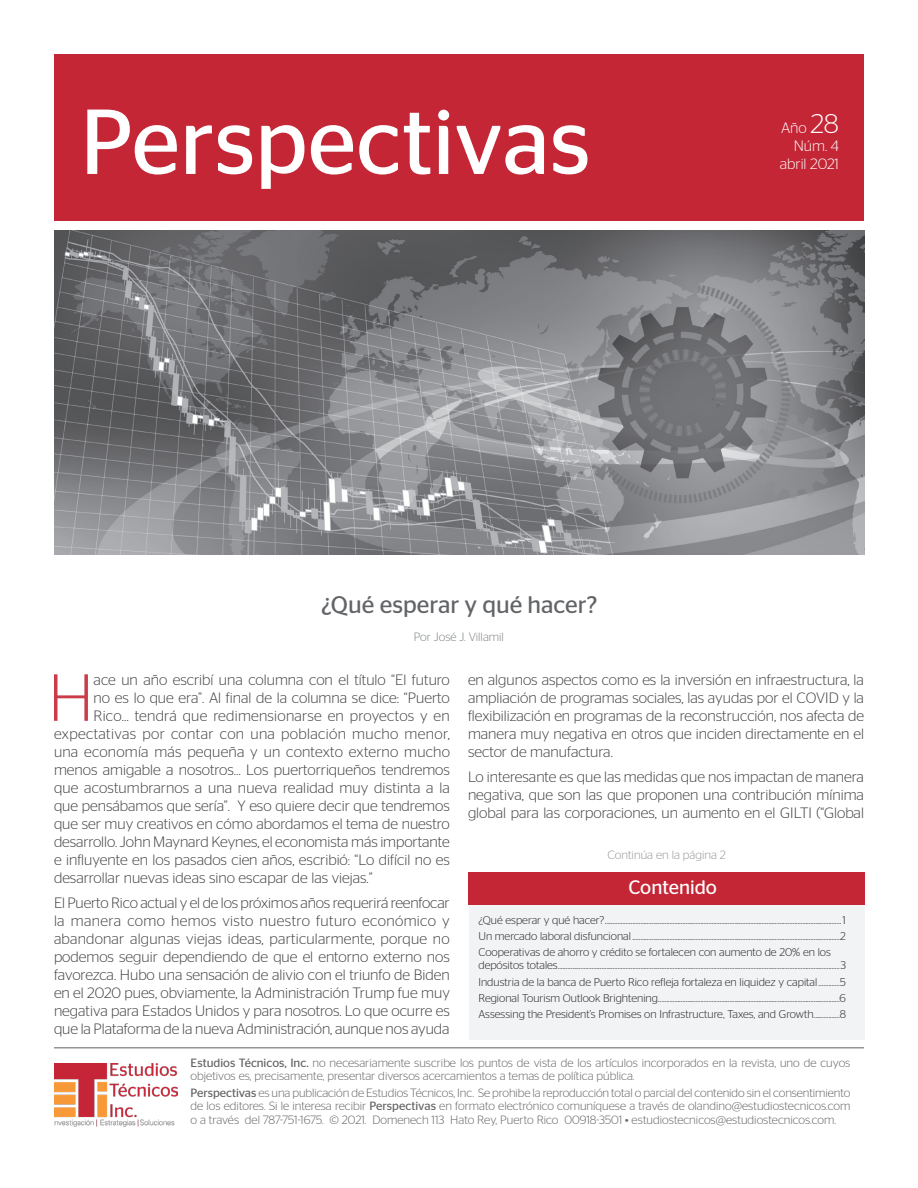
<style>
.page{position:relative;width:918px;height:1188px;background:#fff}
.page>*{position:absolute;margin:0;border:0;box-sizing:border-box;transform-origin:0 0}
.t1{font:91.95px "Stag Sans";color:#fff}
.BODY_PERSPECTIVAS{font:300 66.45px "Stag Sans";color:#cb3c4a}
.Titulo_portada{font:24px "Stag Sans";color:#626467}
.Paragraph_Style_6{font:19.5px "Stag Sans";color:#fff}
.BODY_PERSPECTIVAS-2{font:300 15px/18px "Stag Sans";color:#3e3e3f;text-align:justify}
.BODY_PERSPECTIVAS-3{font:300 15px "Stag Sans";letter-spacing:.025em;color:#3e3e3f}
.t2{font:300 15px/18px "Stag Sans";color:#fff;text-align:right}
.t3{font:300 12px/13.5px "Stag Sans";color:#636366}
.t4{font:300 12px "Stag Sans";color:#939598}
.t5{font:300 12px "Stag Sans";color:#7e8082}
.t6{font:300 11.25px/13.5px "Stag Sans";color:#231f20}
.s1{font-size:27px}
.s2{font-weight:400}
</style>
<div class="page">
<img style="left:54px;top:1064px;width:123px;height:63px">
<div style="left:54px;top:54px;width:810px;height:166px;background:#c52636"></div>
<hr style="left:54px;top:1047px;width:810px;height:1px;background:#939598">
<img style="left:54px;top:230px;width:811px;height:325px">
<div style="left:469px;top:905px;width:396px;height:135px;background:#f2f3f4"></div>
<div style="left:468px;top:872px;width:397px;height:33px;background:#c52636"></div>
<h1 class="t1" style="left:80px;top:90px;width:512px">Perspectivas</h1>
<p class="t2" style="left:780px;top:118px;width:61px">Año <span class="s1">28<br></span>Núm. 4 abril 2021</p>
<p class="Titulo_portada" style="left:321px;top:591px;width:278px">¿Qué esperar y qué hacer?</p>
<p class="t5" style="left:414px;top:631px;width:92px">Por José J. Villamil</p>
<p class="BODY_PERSPECTIVAS" style="left:48px;top:661px;width:47px">H</p>
<p class="BODY_PERSPECTIVAS-2" style="left:94px;top:670px;width:358px">ace un año escribí una columna con el título “El futuro</p>
<p class="BODY_PERSPECTIVAS-2" style="left:94px;top:688px;width:358px">no es lo que era”. Al final de la columna se dice: “Puerto</p>
<p class="BODY_PERSPECTIVAS-2" style="left:94px;top:706px;width:358px">Rico… tendrá que redimensionarse en proyectos y en</p>
<p class="BODY_PERSPECTIVAS-3" style="left:54px;top:725px;width:397px">expectativas por contar con una población mucho menor,</p>
<p class="BODY_PERSPECTIVAS-2" style="left:54px;top:742px;width:397px">una economía más pequeña y un contexto externo mucho</p>
<p class="BODY_PERSPECTIVAS-2" style="left:54px;top:760px;width:397px">menos amigable a nosotros… Los puertorriqueños tendremos</p>
<p class="BODY_PERSPECTIVAS-2" style="left:54px;top:778px;width:397px">que acostumbrarnos a una nueva realidad muy distinta a la</p>
<p class="BODY_PERSPECTIVAS-2" style="left:54px;top:796px;width:397px">que pensábamos que sería”. Y eso quiere decir que tendremos</p>
<p class="BODY_PERSPECTIVAS-2" style="left:54px;top:814px;width:397px">que ser muy creativos en cómo abordamos el tema de nuestro</p>
<p class="BODY_PERSPECTIVAS-2" style="left:54px;top:832px;width:397px">desarrollo. John Maynard Keynes, el economista más importante</p>
<p class="BODY_PERSPECTIVAS-2" style="left:54px;top:850px;width:397px">e influyente en los pasados cien años, escribió: “Lo difícil no es</p>
<p class="BODY_PERSPECTIVAS-2" style="left:54px;top:868px;width:320px">desarrollar nuevas ideas sino escapar de las viejas.”</p>
<p class="BODY_PERSPECTIVAS-2" style="left:54px;top:893px;width:397px">El Puerto Rico actual y el de los próximos años requerirá reenfocar la manera como hemos visto nuestro futuro económico y abandonar algunas viejas ideas, particularmente, porque no podemos seguir dependiendo de que el entorno externo nos favorezca. Hubo una sensación de alivio con el triunfo de Biden en el 2020 pues, obviamente, la Administración Trump fue muy negativa para Estados Unidos y para nosotros. Lo que ocurre es que la Plataforma de la nueva Administración, aunque nos ayuda</p>
<p class="BODY_PERSPECTIVAS-2" style="left:468px;top:670px;width:398px">en algunos aspectos como es la inversión en infraestructura, la ampliación de programas sociales, las ayudas por el COVID y la flexibilización en programas de la reconstrucción, nos afecta de manera muy negativa en otros que inciden directamente en el sector de manufactura.</p>
<p class="BODY_PERSPECTIVAS-2" style="left:468px;top:767px;width:398px">Lo interesante es que las medidas que nos impactan de manera negativa, que son las que proponen una contribución mínima global para las corporaciones, un aumento en el GILTI (“Global</p>
<p class="t4" style="left:607px;top:848px;width:120px">Continúa en la página 2</p>
<p class="Paragraph_Style_6" style="left:628px;top:877px;width:90px">Contenido</p>
<p class="t6" style="left:478px;top:913px;width:369px">¿Qué esperar y qué hacer?..................................................................................................................................................1</p>
<p class="t6" style="left:478px;top:929px;width:369px">Un mercado laboral disfuncional ................................................................................................................................2</p>
<p class="t6" style="left:478px;top:945px;width:369px">Cooperativas de ahorro y crédito se fortalecen con aumento de 20% en los depósitos totales..............................................................................................................................................................................3</p>
<p class="t6" style="left:478px;top:975px;width:369px">Industria de la banca de Puerto Rico refleja fortaleza en liquidez y capital .............5</p>
<p class="t6" style="left:478px;top:991px;width:369px">Regional Tourism Outlook Brightening................................................................................................................6</p>
<p class="t6" style="left:478px;top:1007px;width:369px">Assessing the President’s Promises on Infrastructure, Taxes, and Growth................8</p>
<p class="t3" style="left:191px;top:1055px;width:661px"><span class="s2">Estudios Técnicos, Inc.</span> no necesariamente suscribe los puntos de vista de los artículos incorporados en la revista, uno de cuyos objetivos es, precisamente, presentar diversos acercamientos a temas de política pública.</p>
<p class="t3" style="left:191px;top:1086px;width:661px;text-align:justify"><span class="s2">Perspectivas</span> es una publicación de Estudios Técnicos, Inc. Se prohibe la reproducción total o parcial del contenido sin el consentimiento de los editores. Si le interesa recibir <span class="s2">Perspectivas</span> en formato electrónico comuníquese a través de olandino@estudiostecnicos.com o a través del 787-751-1675. © 2021. Domenech 113 Hato Rey, Puerto Rico 00918-3501 • estudiostecnicos@estudiostecnicos.com.</p>
</div>
